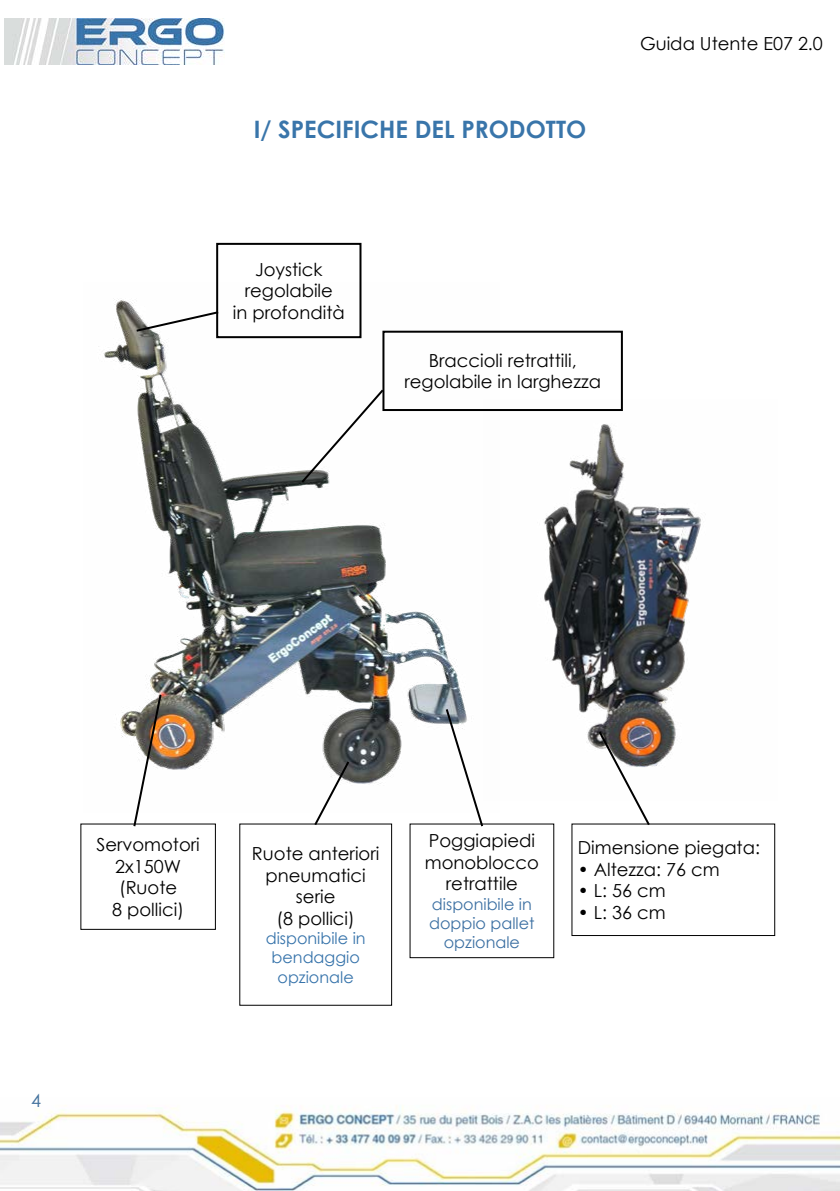
<style>
.page{position:relative;width:840px;height:1191px;background:#fff}
.page>*{position:absolute;margin:0;border:0;box-sizing:border-box;transform-origin:0 0}
.t1{font:700 24px "Century Gothic";color:#3975aa}
.t2{font:18px/21.6px "Century Gothic";color:#000;text-align:center}
.t3{font:18px "Century Gothic";color:#43729d}
.t4{font:16px/19.2px "Century Gothic";color:#3b6fa2;text-align:center}
.t5{font:16px/19.2px "Century Gothic";color:#3673aa;text-align:center}
</style>
<div class="page">
<img style="left:5px;top:18px;width:219px;height:47px">
<img style="left:0;top:1105px;width:840px;height:86px">
<img style="left:98px;top:282px;width:401px;height:502px">
<img style="left:483px;top:400px;width:218px;height:384px">
<div style="left:216px;top:243px;width:145px;height:95px;border:2px solid #000"></div>
<div style="left:382px;top:331px;width:240px;height:80px;border:2px solid #000"></div>
<svg style="left:135px;top:310px;width:84px;height:23px"></svg>
<svg style="left:300px;top:388px;width:84px;height:96px"></svg>
<svg style="left:132px;top:693px;width:31px;height:134px"></svg>
<svg style="left:313px;top:760px;width:37px;height:65px"></svg>
<svg style="left:444px;top:708px;width:40px;height:119px"></svg>
<svg style="left:597px;top:730px;width:53px;height:95px"></svg>
<h1 class="t1" style="left:253px;top:111px;width:334px">I/ SPECIFICHE DEL PRODOTTO</h1>
<p class="t2" style="left:639px;top:32px;width:184px">Guida Utente E07 2.0</p>
<p class="t2" style="left:233px;top:258px;width:113px">Joystick regolabile<br>in profondità</p>
<p class="t2" style="left:404px;top:349px;width:198px">Braccioli retrattili, regolabile in larghezza</p>
<p class="t3" style="left:31px;top:1087px;width:11px">4</p>
<p class="t2" style="left:96px;top:833px;width:105px">Servomotori<br>2x150W (Ruote<br>8 pollici)</p>
<p class="t2" style="left:252px;top:842px;width:129px">Ruote anteriori pneumatici serie<br>(8 pollici)</p>
<p class="t5" style="left:265px;top:928px;width:101px">disponibile in bendaggio opzionale</p>
<p class="t2" style="left:424px;top:829px;width:116px">Poggiapiedi monoblocco retrattile</p>
<p class="t4" style="left:429px;top:894px;width:107px">disponibile in doppio pallet opzionale</p>
<p class="t2" style="left:577px;top:836px;width:183px">Dimensione piegata:</p>
<p class="t2" style="left:577px;top:858px;width:143px">• Altezza: 76 cm</p>
<p class="t2" style="left:577px;top:879px;width:89px">• L: 56 cm</p>
<p class="t2" style="left:577px;top:901px;width:89px">• L: 36 cm</p>
</div>
